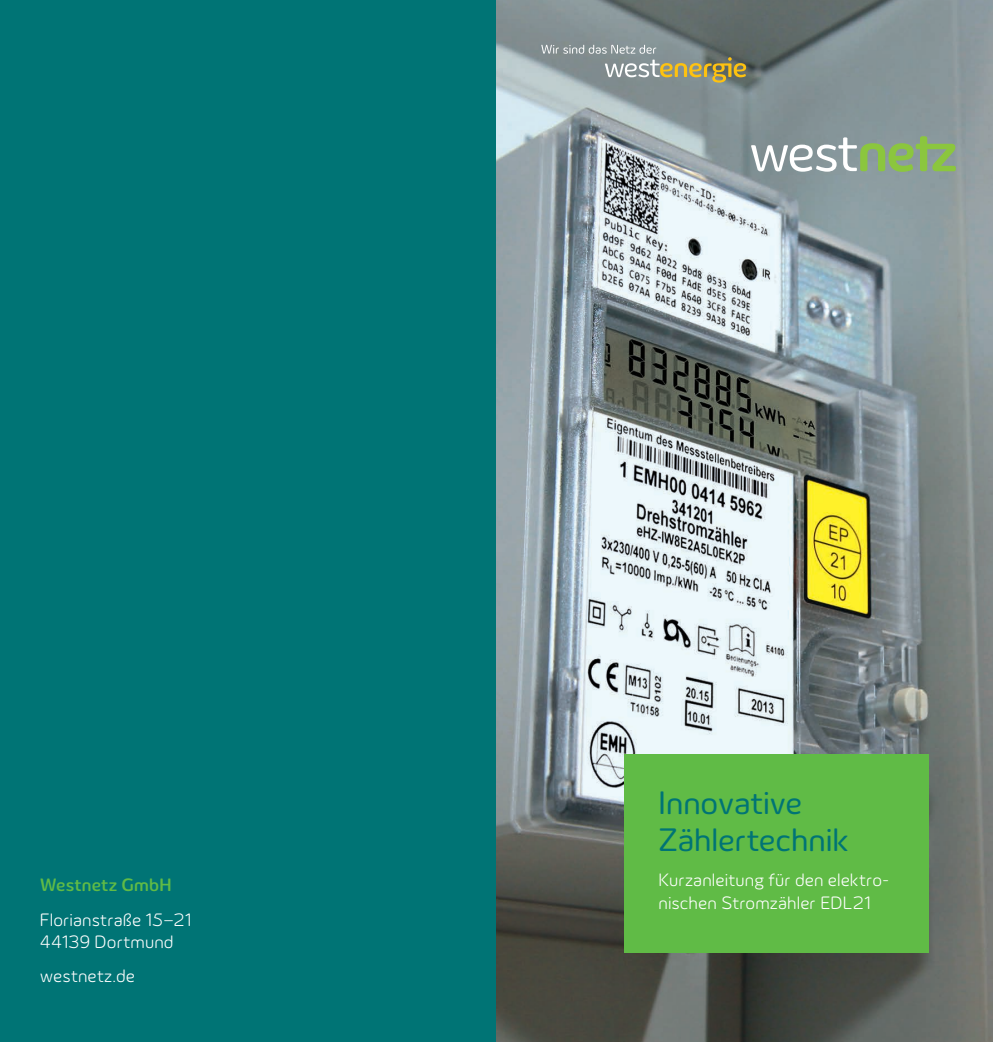
<style>
.page{position:relative;width:993px;height:1042px;background:#fff}
.page>*{position:absolute;margin:0;border:0;box-sizing:border-box;transform-origin:0 0}
.t1{font:33.25px/36.6px "Innogy";letter-spacing:-.005em;color:#007475}
.t2{font:300 18.38px/22.8px "Innogy";letter-spacing:.005em;color:#fff}
.t3{font:500 18.38px "Innogy";letter-spacing:.01em;color:#60bb46}
</style>
<div class="page">
<div style="left:0;top:0;width:496px;height:1042px;background:#007475"></div>
<img style="left:496px;top:0;width:496px;height:1042px">
<div style="left:623px;top:754px;width:305px;height:198px;background:#60bb46"></div>
<svg style="left:750px;top:136px;width:205px;height:36px"></svg>
<svg style="left:541px;top:45px;width:204px;height:38px"></svg>
<p class="t3" style="left:40px;top:874px;width:133px">Westnetz GmbH</p>
<p class="t2" style="left:40px;top:908px;width:153px">Florianstraße 15–21<br>44139 Dortmund</p>
<p class="t2" style="left:40px;top:965px;width:97px">westnetz.de</p>
<h1 class="t1" style="left:658px;top:785px;width:192px">Innovative<br>Zählertechnik</h1>
<p class="t2" style="left:658px;top:868px;width:232px">Kurzanleitung für den elektro&shy;nischen Stromzähler EDL21</p>
</div>
